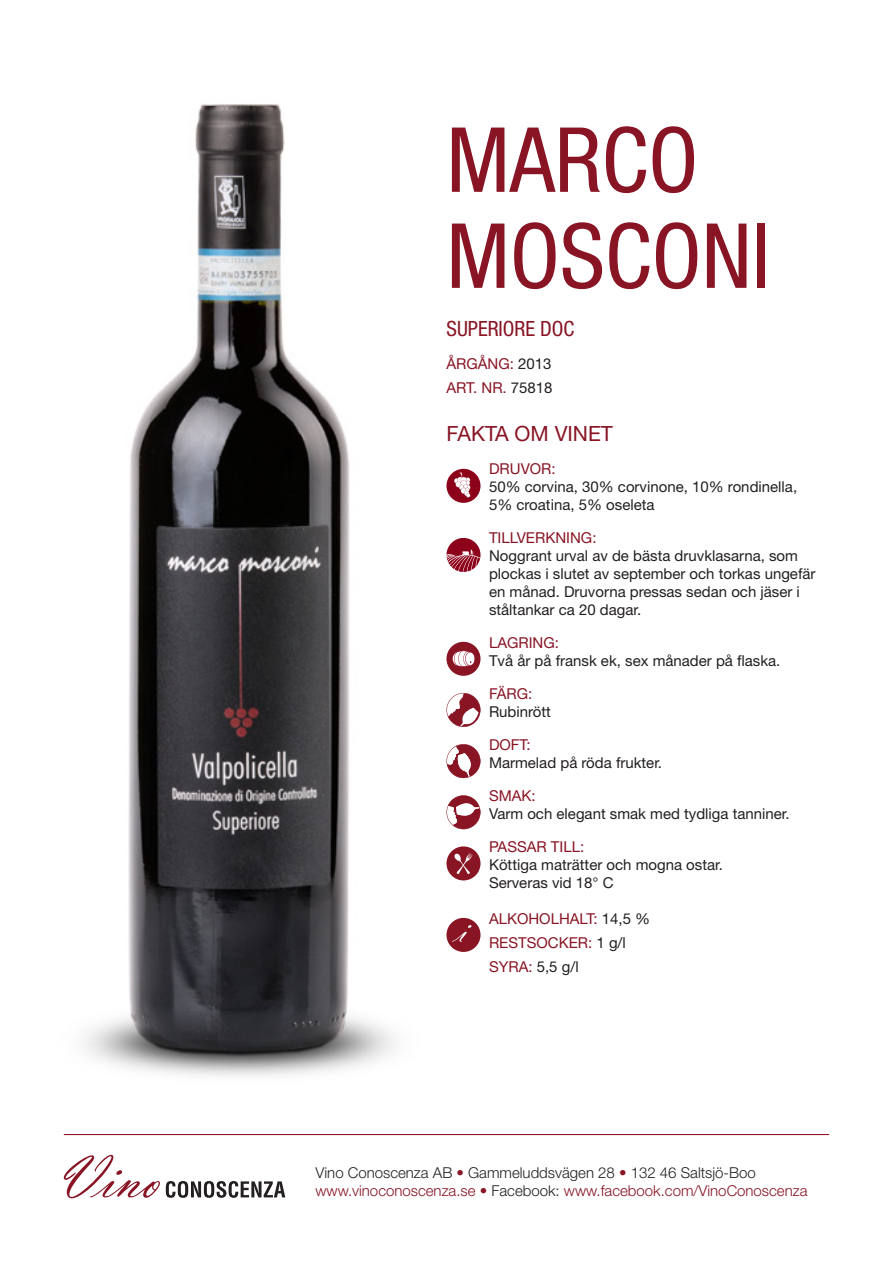
<style>
.page{position:relative;width:893px;height:1263px;background:#fff}
.page>*{position:absolute;margin:0;border:0;box-sizing:border-box;transform-origin:0 0}
.t1{font:condensed 90px/96px "Helvetica Neue LT Std";color:#881424}
.t2{font:condensed 21px "Helvetica Neue LT Std";color:#881424}
.t3{font:21px "Helvetica Neue LT Std";color:#881424}
.t4{font:15px/18px "Helvetica Neue LT Std";color:#231f20}
.t5{font:15px "Helvetica Neue LT Std";color:#881424}
.t6{font:300 15px "Helvetica Neue LT Std";color:#881424}
.t7{font:300 15px "Helvetica Neue LT Std";color:#231f20}
.s1{color:#231f20}
.s2{color:#881424}
</style>
<div class="page">
<img style="left:83px;top:104px;width:312px;height:972px">
<div style="left:446px;top:469px;width:34px;height:34px;background:#8c001a;border-radius:50%"></div>
<svg style="left:454px;top:472px;width:16px;height:26px"></svg>
<hr style="left:64px;top:1134px;width:765px;height:1px;background:#8c001a">
<svg style="left:64px;top:1155px;width:96px;height:43px"></svg>
<svg style="left:166px;top:1181px;width:119px;height:17px"></svg>
<svg style="left:446px;top:538px;width:34px;height:34px"></svg>
<svg style="left:446px;top:693px;width:34px;height:34px"></svg>
<svg style="left:446px;top:744px;width:34px;height:34px"></svg>
<svg style="left:446px;top:795px;width:35px;height:35px"></svg>
<div style="left:446px;top:642px;width:34px;height:34px;background:#881424;border-radius:50%"></div>
<svg style="left:452px;top:650px;width:23px;height:17px"></svg>
<div style="left:446px;top:846px;width:34px;height:34px;background:#881424;border-radius:50%"></div>
<svg style="left:454px;top:853px;width:18px;height:21px"></svg>
<div style="left:446px;top:918px;width:34px;height:34px;background:#881424;border-radius:50%"></div>
<svg style="left:452px;top:925px;width:19px;height:17px"></svg>
<p class="t1" style="left:446px;top:111px;width:325px">MARCO<br>MOSCONI</p>
<p class="t2" style="left:446px;top:316px;width:129px">SUPERIORE DOC</p>
<p class="t5" style="left:446px;top:355px;width:107px">ÅRGÅNG: <span class="s1">2013</span></p>
<p class="t5" style="left:446px;top:379px;width:108px">ART. NR. <span class="s1">75818</span></p>
<p class="t3" style="left:446px;top:421px;width:168px">FAKTA OM VINET</p>
<p class="t4" style="left:489px;top:459px;width:310px"><span class="s2">DRUVOR:<br></span>50% corvina, 30% corvinone, 10% rondinella,<br>5% croatina, 5% oseleta</p>
<p class="t4" style="left:489px;top:528px;width:328px"><span class="s2">TILLVERKNING:<br></span>Noggrant urval av de bästa druvklasarna, som plockas i slutet av september och torkas ungefär en månad. Druvorna pressas sedan och jäser i ståltankar ca 20 dagar.</p>
<p class="t5" style="left:489px;top:634px;width:71px">LAGRING:</p>
<p class="t4" style="left:489px;top:651px;width:293px">Två år på fransk ek, sex månader på flaska.</p>
<p class="t5" style="left:489px;top:685px;width:45px">FÄRG:</p>
<p class="t4" style="left:489px;top:702px;width:63px">Rubinrött</p>
<p class="t5" style="left:489px;top:736px;width:43px">DOFT:</p>
<p class="t4" style="left:489px;top:753px;width:175px">Marmelad på röda frukter.</p>
<p class="t5" style="left:489px;top:787px;width:48px">SMAK:</p>
<p class="t4" style="left:489px;top:804px;width:302px">Varm och elegant smak med tydliga tanniner.</p>
<p class="t5" style="left:489px;top:838px;width:97px">PASSAR TILL:</p>
<p class="t4" style="left:489px;top:855px;width:235px">Köttiga maträtter och mogna ostar.<br>Serveras vid 18° C</p>
<p class="t5" style="left:489px;top:910px;width:163px">ALKOHOLHALT: <span class="s1">14,5 %</span></p>
<p class="t5" style="left:489px;top:934px;width:138px">RESTSOCKER: <span class="s1">1 g/l</span></p>
<p class="t4" style="left:489px;top:957px;width:91px"><span class="s2">SYRA:</span> 5,5 g/l</p>
<p class="t7" style="left:315px;top:1163px;width:442px">Vino Conoscenza AB <span class="s2">•</span> Gammeluddsvägen 28 <span class="s2">•</span> 132 46 Saltsjö-Boo</p>
<p class="t6" style="left:315px;top:1181px;width:493px">www.vinoconoscenza.se • <span class="s1">Facebook:</span> www.facebook.com/VinoConoscenza</p>
</div>
